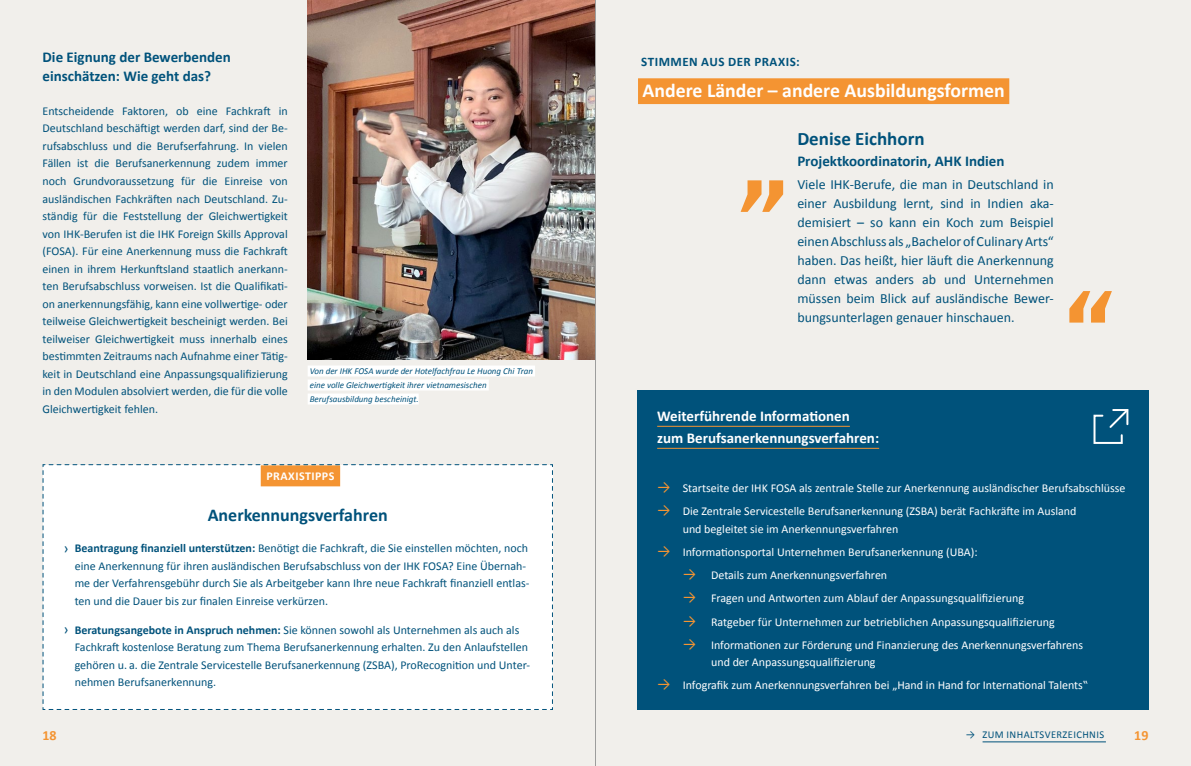
<style>
.page{position:relative;width:1191px;height:766px;background:#fff}
.page>*{position:absolute;margin:0;border:0;box-sizing:border-box;transform-origin:0 0}
.t1{font:700 19.8px "Calibri";color:#fff}
.t2{font:700 19px "Calibri";color:#00527b}
.t3{font:700 18px "Calibri";color:#00527b}
.t4{font:700 15px/19px "Calibri";color:#00527b}
.t5{font:700 15px/22px "Calibri";color:#fff}
.t6{font:14px/19px "Calibri";color:#00527b;text-align:justify}
.t7{font:700 14px "Calibri";color:#f49432}
.t8{font:700 13px "Calibri";letter-spacing:.04em;color:#00527b}
.t9{font:12px/17.5px "Calibri";color:#00527b}
.t10{font:12px/17.5px "Calibri";color:#fff}
.t11{font:700 12px "Calibri";letter-spacing:.04em;color:#fff}
.t12{font:10.4px "Calibri";letter-spacing:.04em;color:#00527b}
.t13{font:italic 9px/14px "Calibri";color:#00527b}
.s1{font-size:15px}
.s2{font-weight:700}
.s3{font-size:15px;color:#f49432}
</style>
<div class="page">
<div style="left:0;top:0;width:1191px;height:765px;background:#f1efeb"></div>
<hr style="left:982px;top:741px;width:124px;height:1px;background:#00527b">
<img style="left:308px;top:0;width:287px;height:360px">
<div style="left:308px;top:365px;width:227px;height:11px;background:#fff"></div>
<div style="left:308px;top:379px;width:181px;height:11px;background:#fff"></div>
<div style="left:308px;top:393px;width:111px;height:11px;background:#fff"></div>
<div style="left:637px;top:390px;width:511px;height:319px;background:#00527b"></div>
<hr style="left:657px;top:425px;width:193px;height:1px;background:#f49432">
<hr style="left:657px;top:447px;width:222px;height:1px;background:#f49432">
<svg style="left:1093px;top:409px;width:36px;height:35px"></svg>
<div style="left:42px;top:464px;width:511px;height:246px;background:#fff"></div>
<div style="left:638px;top:78px;width:371px;height:26px;background:#f49432"></div>
<svg style="left:740px;top:180px;width:43px;height:32px"></svg>
<svg style="left:1069px;top:291px;width:43px;height:31px"></svg>
<hr style="left:595px;top:0;width:1px;height:765px;background:#9d9d9c">
<p class="t4" style="left:43px;top:48px;width:190px">Die Eignung der Bewerbenden einschätzen: Wie geht das?</p>
<p class="t9" style="left:43px;top:102px;width:247px;text-align:justify">Entscheidende Faktoren, ob eine Fachkraft in Deutschland beschäftigt werden darf, sind der Be&shy;rufsabschluss und die Berufserfahrung. In vielen Fällen ist die Berufsanerkennung zudem immer noch Grundvoraussetzung für die Einreise von ausländischen Fachkräften nach Deutschland. Zu&shy;ständig für die Feststellung der Gleichwertigkeit von IHK-Berufen ist die IHK Foreign Skills Approval (FOSA). Für eine Anerkennung muss die Fachkraft einen in ihrem Herkunftsland staatlich anerkann&shy;ten Berufsabschluss vorweisen. Ist die Qualifikati&shy;on anerkennungsfähig, kann eine vollwertige- oder teilweise Gleichwertigkeit bescheinigt werden. Bei teilweiser Gleichwertigkeit muss innerhalb eines bestimmten Zeitraums nach Aufnahme einer Tätig&shy;keit in Deutschland eine Anpassungsqualifizierung in den Modulen absolviert werden, die für die volle Gleichwertigkeit fehlen.</p>
<p class="t13" style="left:310px;top:363px;width:225px">Von der IHK FOSA wurde der Hotelfachfrau Le Huong Chi Tran eine volle Gleichwertigkeit ihrer vietnamesischen<br>Berufsausbildung bescheinigt.</p>
<p class="t11" style="left:266px;top:468px;width:70px">PRAXISTIPPS</p>
<h3 class="t3" style="left:208px;top:503px;width:182px">Anerkennungsverfahren</h3>
<p class="t9" style="left:75px;top:539px;width:456px;text-indent:-11px"><span class="s1">ͧ</span> <span class="s2">Beantragung finanziell unterstützen:</span> Benötigt die Fachkraft, die Sie einstellen möchten, noch eine Anerkennung für ihren ausländischen Berufsabschluss von der IHK FOSA? Eine Übernah&shy;me der Verfahrensgebühr durch Sie als Arbeitgeber kann Ihre neue Fachkraft finanziell entlas&shy;ten und die Dauer bis zur finalen Einreise verkürzen.</p>
<p class="t9" style="left:75px;top:621px;width:457px;text-indent:-11px"><span class="s1">ͧ</span> <span class="s2">Beratungsangebote in Anspruch nehmen:</span> Sie können sowohl als Unternehmen als auch als Fachkraft kostenlose Beratung zum Thema Berufsanerkennung erhalten. Zu den Anlaufstellen gehören u. a. die Zentrale Servicestelle Berufsanerkennung (ZSBA), ProRecognition und Unter&shy;nehmen Berufsanerkennung.</p>
<p class="t8" style="left:641px;top:54px;width:160px">STIMMEN AUS DER PRAXIS:</p>
<h1 class="t1" style="left:642px;top:78px;width:364px">Andere Länder – andere Ausbildungsformen</h1>
<h2 class="t2" style="left:797px;top:126px;width:129px">Denise Eichhorn</h2>
<p class="t4" style="left:797px;top:151px;width:209px">Projektkoordinatorin, AHK Indien</p>
<p class="t6" style="left:797px;top:175px;width:258px">Viele IHK-Berufe, die man in Deutschland in einer Ausbildung lernt, sind in Indien aka&shy;demisiert – so kann ein Koch zum Beispiel einen Abschluss als „Bachelor of Culinary Arts“ haben. Das heißt, hier läuft die Anerkennung dann etwas anders ab und Unternehmen müssen beim Blick auf ausländische Bewer&shy;bungsunterlagen genauer hinschauen.</p>
<p class="t5" style="left:657px;top:405px;width:223px">Weiterführende Informationen zum Berufsanerkennungsverfahren:</p>
<p class="t10" style="left:657px;top:479px;width:470px"><span class="s3">→</span> Startseite der IHK FOSA als zentrale Stelle zur Anerkennung ausländischer Berufsabschlüsse</p>
<p class="t10" style="left:682px;top:502px;width:395px;text-indent:-26px"><span class="s3">→</span> Die Zentrale Servicestelle Berufsanerkennung (ZSBA) berät Fachkräfte im Ausland und begleitet sie im Anerkennungsverfahren</p>
<p class="t10" style="left:657px;top:543px;width:322px"><span class="s3">→</span> Informationsportal Unternehmen Berufsanerkennung (UBA):</p>
<p class="t10" style="left:682px;top:566px;width:206px"><span class="s3">→</span> Details zum Anerkennungsverfahren</p>
<p class="t10" style="left:682px;top:589px;width:343px"><span class="s3">→</span> Fragen und Antworten zum Ablauf der Anpassungsqualifizierung</p>
<p class="t10" style="left:682px;top:612px;width:374px"><span class="s3">→</span> Ratgeber für Unternehmen zur betrieblichen Anpassungsqualifizierung</p>
<p class="t10" style="left:711px;top:635px;width:374px;text-indent:-28px"><span class="s3">→</span> Informationen zur Förderung und Finanzierung des Anerkennungsverfahrens und der Anpassungsqualifizierung</p>
<p class="t10" style="left:657px;top:676px;width:432px"><span class="s3">→</span> Infografik zum Anerkennungsverfahren bei „Hand in Hand for International Talents‟</p>
<p class="t7" style="left:43px;top:726px;width:16px">18</p>
<p class="t7" style="left:1134px;top:726px;width:16px">19</p>
<p class="t12" style="left:965px;top:727px;width:140px">→ ZUM INHALTSVERZEICHNIS</p>
</div>
